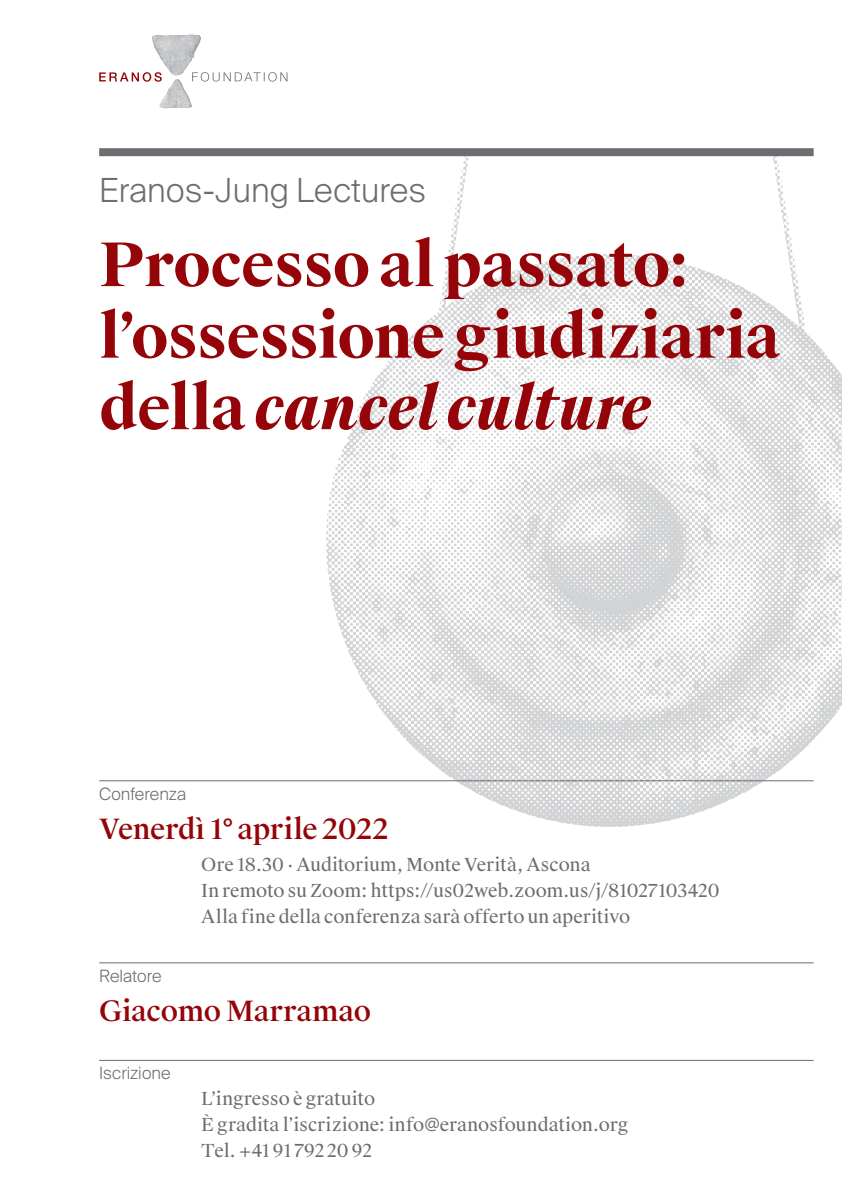
<style>
.page{position:relative;width:842px;height:1191px;background:#fff}
.page>*{position:absolute;margin:0;border:0;box-sizing:border-box;transform-origin:0 0}
.t1{font:700 60px/71.6px "Suisse Works";letter-spacing:-.015em;color:#940408}
.t2{font:300 33.2px "Suisse Intl";letter-spacing:.01em;color:#6c6d70}
.t3{font:500 28px "Suisse Works";letter-spacing:-.01em;color:#940408}
.t4{font:18px/26px "Suisse Works";color:#6c6d70}
.t5{font:300 17px "Suisse Intl";letter-spacing:.005em;color:#6c6d70}
.s1{font-style:italic}
</style>
<div class="page">
<img style="left:316px;top:156px;width:526px;height:671px">
<div style="left:99px;top:148px;width:715px;height:8px;background:#6c6d70"></div>
<svg style="left:99px;top:35px;width:188px;height:74px"></svg>
<img style="left:152px;top:35px;width:39px;height:41px">
<hr style="left:99px;top:780px;width:715px;height:1px;background:#6c6d70">
<hr style="left:99px;top:962px;width:715px;height:1px;background:#6c6d70">
<hr style="left:99px;top:1060px;width:715px;height:1px;background:#6c6d70">
<h2 class="t2" style="left:99px;top:170px;width:329px">Eranos-Jung Lectures</h2>
<h1 class="t1" style="left:99px;top:230px;width:683px">Processo al passato: l’ossessione giudiziaria della <span class="s1">cancel culture</span></h1>
<p class="t5" style="left:99px;top:784px;width:88px">Conferenza</p>
<h3 class="t3" style="left:99px;top:811px;width:291px">Venerdì 1° aprile 2022</h3>
<p class="t4" style="left:201px;top:852px;width:520px">Ore 18.30 · Auditorium, Monte Verità, Ascona<br>In remoto su Zoom: https://us02web.zoom.us/j/81027103420<br>Alla fine della conferenza sarà offerto un aperitivo</p>
<p class="t5" style="left:99px;top:966px;width:64px">Relatore</p>
<h3 class="t3" style="left:99px;top:993px;width:274px">Giacomo Marramao</h3>
<p class="t5" style="left:99px;top:1063px;width:73px">Iscrizione</p>
<p class="t4" style="left:201px;top:1086px;width:429px">L’ingresso è gratuito<br>È gradita l’iscrizione: info@eranosfoundation.org<br>Tel. +41 91 792 20 92</p>
</div>
